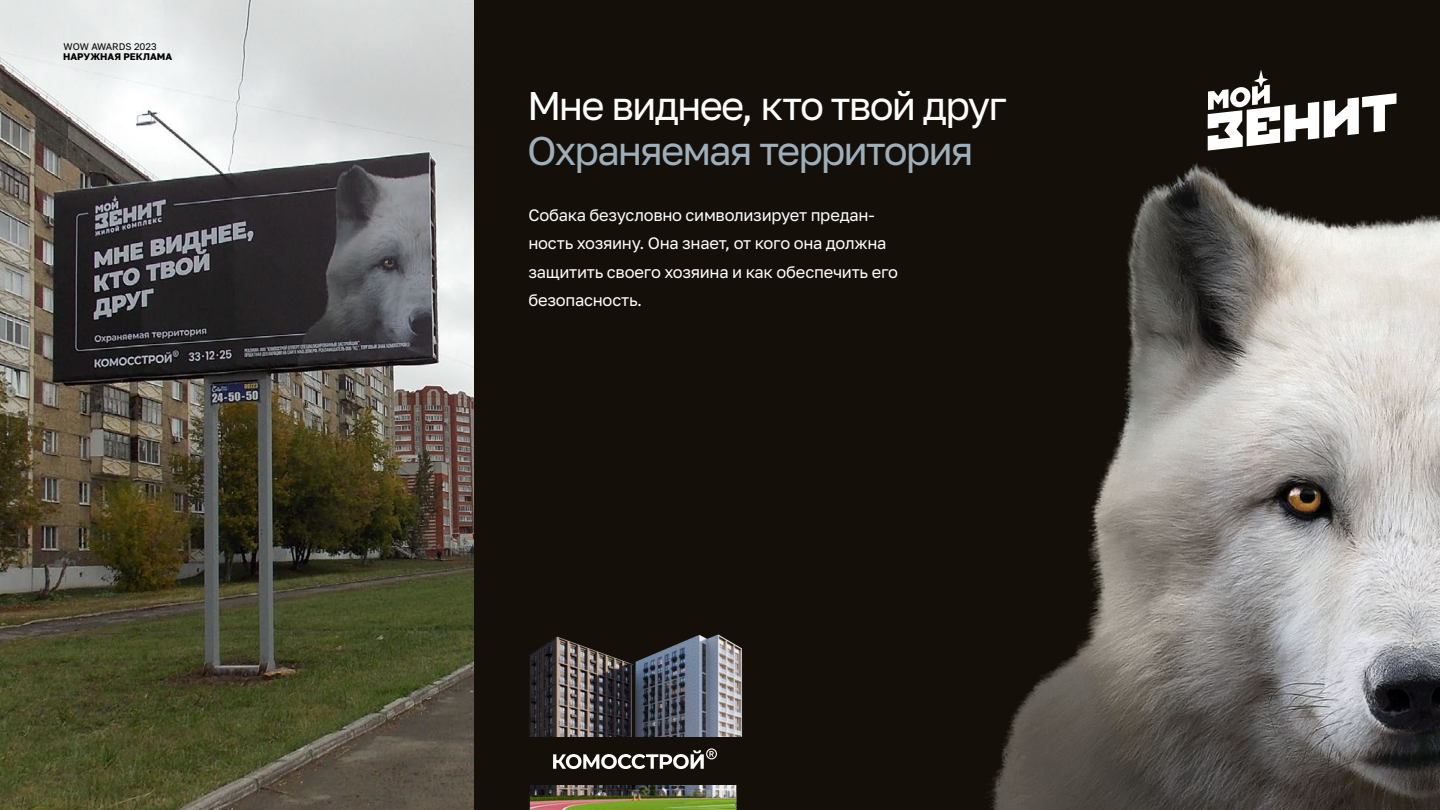
<style>
.page{position:relative;width:1440px;height:810px;background:#fff}
.page>*{position:absolute;margin:0;border:0;box-sizing:border-box;transform-origin:0 0}
.t1{font:39.97px "Golos Text";letter-spacing:-.045em;color:#fff}
.t2{font:39.97px "Golos Text";letter-spacing:-.05em;color:#9eafba}
.t3{font:16.5px/28.2px "Golos Text";letter-spacing:-.015em;color:#fff}
.t4{font:9.6px/10.5px "Golos Text";color:#000}
</style>
<div class="page">
<div style="left:424px;top:0;width:1016px;height:810px;background:#140f08"></div>
<img style="left:0;top:0;width:474px;height:810px">
<img style="left:529px;top:634px;width:213px;height:176px">
<div style="left:514px;top:738px;width:258px;height:47px;background:#140f08"></div>
<svg style="left:553px;top:748px;width:164px;height:21px"></svg>
<svg style="left:1208px;top:70px;width:189px;height:81px"></svg>
<img style="left:987px;top:162px;width:453px;height:648px">
<p class="t4" style="left:63px;top:41px;width:111px">WOW AWARDS 2023<br>НАРУЖНАЯ РЕКЛАМА</p>
<h1 class="t1" style="left:527px;top:81px;width:481px">Мне виднее, кто твой друг</h1>
<h1 class="t2" style="left:527px;top:127px;width:448px">Охраняемая территория</h1>
<p class="t3" style="left:528px;top:201px;width:371px">Собака безусловно символизирует предан&shy;ность хозяину. Она знает, от кого она должна защитить своего хозяина и как обеспечить его безопасность.</p>
</div>
